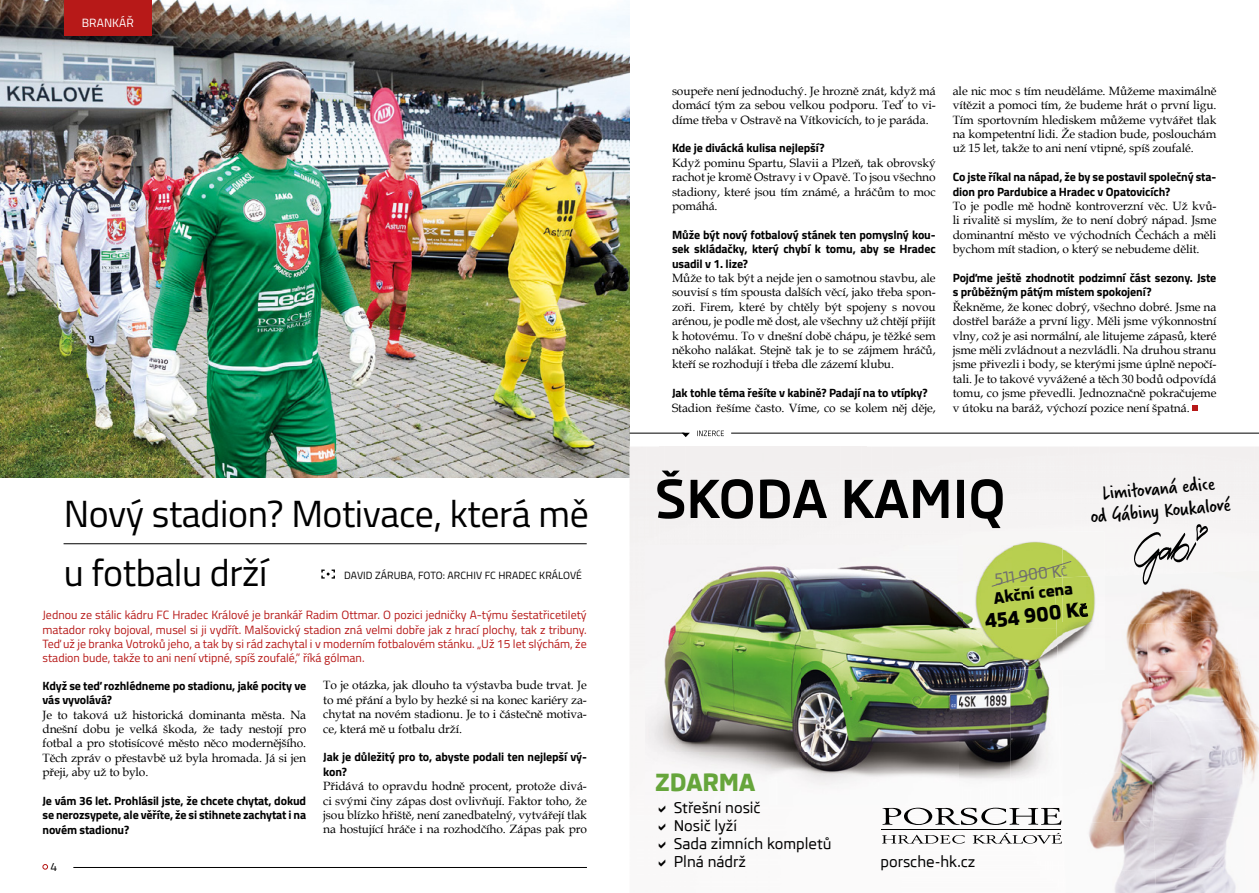
<style>
.page{position:relative;width:1259px;height:893px;background:#fff}
.page>*{position:absolute;margin:0;border:0;box-sizing:border-box;transform-origin:0 0}
.t1{font:700 52.95px "Skoda Pro";color:#000}
.t2{font:37.8px/58.8px "Titillium Web";letter-spacing:-.01em;color:#000}
.t3{font:800 24px "Skoda Pro";color:#66a53b}
.t4{font:21px/22.2px "Verveine";color:#000;text-align:center}
.t5{font:800 19.5px "Skoda Pro";color:#000}
.t6{font:800 15.6px/18.8px "Skoda Pro";color:#000}
.t7{font:500 15px/18px "Skoda Pro";color:#000}
.t8{font:12px/14.4px "Book Antiqua";letter-spacing:-.01em;color:#000;text-align:justify}
.t9{font:700 12px/14.4px "Titillium";letter-spacing:-.01em;color:#000}
.t10{font:12px/14.4px "Titillium";color:#b71918;text-align:justify}
.t11{font:12px "Titillium Web";letter-spacing:.01em;color:#fff}
.t12{font:12px "Titillium Web";color:#000}
.t13{font:10.5px "Titillium Web";letter-spacing:.01em;color:#000}
.s1{font-weight:500;color:#706f6f}
.s2{font-weight:500;font-size:10.95px;color:#706f6f}
.s3{font-size:13.65px}
</style>
<div class="page">
<img style="left:0;top:0;width:629px;height:477px">
<svg style="left:43px;top:864px;width:5px;height:5px"></svg>
<hr style="left:73px;top:867px;width:514px;height:1px;background:#000">
<svg style="left:321px;top:569px;width:14px;height:10px"></svg>
<hr style="left:64px;top:543px;width:523px;height:1px;background:#000">
<div style="left:64px;top:0;width:87px;height:35px;background:#b71918"></div>
<div style="left:629px;top:446px;width:31px;height:229px;background:#f4f2f1"></div>
<img style="left:645px;top:546px;width:365px;height:240px">
<img style="left:1010px;top:669px;width:42px;height:111px">
<img style="left:1105px;top:585px;width:84px;height:38px">
<img style="left:1189px;top:570px;width:70px;height:50px">
<img style="left:1122px;top:623px;width:24px;height:50px">
<img style="left:1146px;top:620px;width:90px;height:53px">
<img style="left:1236px;top:657px;width:17px;height:61px">
<img style="left:1120px;top:673px;width:28px;height:49px">
<img style="left:1148px;top:669px;width:92px;height:53px">
<img style="left:1114px;top:722px;width:36px;height:49px">
<img style="left:1150px;top:719px;width:90px;height:52px">
<img style="left:1240px;top:718px;width:19px;height:65px">
<img style="left:1092px;top:771px;width:59px;height:49px">
<img style="left:1151px;top:768px;width:92px;height:52px">
<img style="left:1088px;top:820px;width:65px;height:49px">
<img style="left:1153px;top:817px;width:90px;height:52px">
<img style="left:1114px;top:869px;width:41px;height:24px">
<img style="left:1155px;top:866px;width:88px;height:27px">
<img style="left:963px;top:531px;width:94px;height:15px">
<img style="left:1057px;top:531px;width:47px;height:45px">
<img style="left:963px;top:546px;width:99px;height:41px">
<img style="left:963px;top:587px;width:91px;height:41px">
<img style="left:963px;top:628px;width:91px;height:41px">
<img style="left:1054px;top:576px;width:44px;height:83px">
<svg style="left:991px;top:560px;width:81px;height:27px;background:#b6cb53"></svg>
<svg style="left:1133px;top:523px;width:75px;height:62px"></svg>
<svg style="left:882px;top:808px;width:179px;height:17px"></svg>
<hr style="left:881px;top:829px;width:180px;height:1px;background:#000">
<svg style="left:882px;top:835px;width:82px;height:9px"></svg>
<svg style="left:972px;top:833px;width:90px;height:11px"></svg>
<svg style="left:697px;top:431px;width:27px;height:5px"></svg>
<svg style="left:683px;top:433px;width:7px;height:4px"></svg>
<hr style="left:629px;top:433px;width:55px;height:1px;background:#000">
<hr style="left:731px;top:433px;width:528px;height:1px;background:#000">
<svg style="left:1192px;top:406px;width:6px;height:5px"></svg>
<p class="t11" style="left:82px;top:14px;width:54px">BRANKÁŘ</p>
<h2 class="t2" style="left:64px;top:482px;width:526px">Nový stadion? Motivace, která mě u fotbalu drží</h2>
<p class="t10" style="left:43px;top:607px;width:546px">Jednou ze stálic kádru FC Hradec Králové je brankář Radim Ottmar. O pozici jedničky A-týmu šestatřicetiletý matador roky bojoval, musel si ji vydřít. Malšovický stadion zná velmi dobře jak z hrací plochy, tak z tribuny.<br>Teď už je branka Votroků jeho, a tak by si rád zachytal i v moderním fotbalovém stánku. „Už 15 let slýchám, že stadion bude, takže to ani není vtipné, spíš zoufalé,” říká gólman.</p>
<p class="t9" style="left:43px;top:678px;width:265px">Když se teď rozhlédneme po stadionu, jaké pocity ve vás vyvolává?</p>
<p class="t8" style="left:43px;top:707px;width:265px">Je to taková už historická dominanta města. Na dnešní dobu je velká škoda, že tady nestojí pro fotbal a pro stotisícové město něco modernějšího.<br>Těch zpráv o přestavbě už byla hromada. Já si jen přeji, aby už to bylo.</p>
<p class="t9" style="left:43px;top:793px;width:265px;text-align:justify">Je vám 36 let. Prohlásil jste, že chcete chytat, dokud se nerozsypete, ale věříte, že si stihnete zachytat i na novém stadionu?</p>
<p class="t13" style="left:344px;top:567px;width:239px">DAVID ZÁRUBA, FOTO: ARCHIV FC HRADEC KRÁLOVÉ</p>
<p class="t8" style="left:323px;top:678px;width:265px">To je otázka, jak dlouho ta výstavba bude trvat. Je to mé přání a bylo by hezké si na konec kariéry za&shy;chytat na novém stadionu. Je to i částečně motiva&shy;ce, která mě u fotbalu drží.</p>
<p class="t9" style="left:323px;top:749px;width:265px">Jak je důležitý pro to, abyste podali ten nejlepší vý&shy;kon?</p>
<p class="t8" style="left:323px;top:779px;width:265px">Přidává to opravdu hodně procent, protože divá&shy;ci svými činy zápas dost ovlivňují. Faktor toho, že jsou blízko hřiště, není zanedbatelný, vytvářejí tlak na hostující hráče i na rozhodčího. Zápas pak pro</p>
<p class="t12" style="left:51px;top:858px;width:8px">4</p>
<p class="t8" style="left:672px;top:83px;width:265px">soupeře není jednoduchý. Je hrozně znát, když má domácí tým za sebou velkou podporu. Teď to vi&shy;díme třeba v Ostravě na Vítkovicích, to je paráda.</p>
<p class="t9" style="left:672px;top:140px;width:154px">Kde je divácká kulisa nejlepší?</p>
<p class="t8" style="left:672px;top:155px;width:265px">Když pominu Spartu, Slavii a Plzeň, tak obrovský rachot je kromě Ostravy i v Opavě. To jsou všechno stadiony, které jsou tím známé, a hráčům to moc pomáhá.</p>
<p class="t9" style="left:672px;top:227px;width:265px;text-align:justify">Může být nový fotbalový stánek ten pomyslný kou&shy;sek skládačky, který chybí k tomu, aby se Hradec usadil v 1. lize?</p>
<p class="t8" style="left:672px;top:270px;width:265px">Může to tak být a nejde jen o samotnou stavbu, ale souvisí s tím spousta dalších věcí, jako třeba spon&shy;zoři. Firem, které by chtěly být spojeny s novou arénou, je podle mě dost, ale všechny už chtějí přijít k hotovému. To v dnešní době chápu, je těžké sem někoho nalákat. Stejně tak je to se zájmem hráčů, kteří se rozhodují i třeba dle zázemí klubu.</p>
<p class="t9" style="left:672px;top:385px;width:257px">Jak tohle téma řešíte v kabině? Padají na to vtípky?</p>
<p class="t8" style="left:672px;top:400px;width:265px">Stadion řešíme často. Víme, co se kolem něj děje,</p>
<p class="t8" style="left:952px;top:83px;width:265px">ale nic moc s tím neuděláme. Můžeme maximálně vítězit a pomoci tím, že budeme hrát o první ligu.<br>Tím sportovním hlediskem můžeme vytvářet tlak na kompetentní lidi. Že stadion bude, poslouchám už 15 let, takže to ani není vtipné, spíš zoufalé.</p>
<p class="t9" style="left:952px;top:169px;width:265px">Co jste říkal na nápad, že by se postavil společný sta&shy;dion pro Pardubice a Hradec v Opatovicích?</p>
<p class="t8" style="left:952px;top:198px;width:265px">To je podle mě hodně kontroverzní věc. Už kvů&shy;li rivalitě si myslím, že to není dobrý nápad. Jsme dominantní město ve východních Čechách a měli bychom mít stadion, o který se nebudeme dělit.</p>
<p class="t9" style="left:952px;top:270px;width:265px">Pojďme ještě zhodnotit podzimní část sezony. Jste s průběžným pátým místem spokojení?</p>
<p class="t8" style="left:952px;top:299px;width:265px">Řekněme, že konec dobrý, všechno dobré. Jsme na dostřel baráže a první ligy. Měli jsme výkonnostní vlny, což je asi normální, ale litujeme zápasů, které jsme měli zvládnout a nezvládli. Na druhou stranu jsme přivezli i body, se kterými jsme úplně nepočí&shy;tali. Je to takové vyvážené a těch 30 bodů odpovídá tomu, co jsme převedli. Jednoznačně pokračujeme v útoku na baráž, výchozí pozice není špatná.</p>
<h1 class="t1" style="left:655px;top:468px;width:352px">ŠKODA KAMIQ</h1>
<h3 class="t6" style="left:990px;top:570px;width:81px;rotate:-7deg"><span class="s1">511 900 K</span><span class="s2">Č<br></span>Akční cena</h3>
<h3 class="t5" style="left:983px;top:610px;width:105px;rotate:-7deg">454 900 K<span class="s3">Č</span></h3>
<h3 class="t4" style="left:1087px;top:483px;width:142px;rotate:-5deg">Limitovaná edice<br>od Gábiny Koukalové</h3>
<h3 class="t3" style="left:655px;top:768px;width:102px">ZDARMA</h3>
<p class="t7" style="left:674px;top:799px;width:159px">Střešní nosič<br>Nosič lyží<br>Sada zimních kompletů<br>Plná nádrž</p>
<p class="t7" style="left:880px;top:853px;width:96px">porsche-hk.cz</p>
</div>
